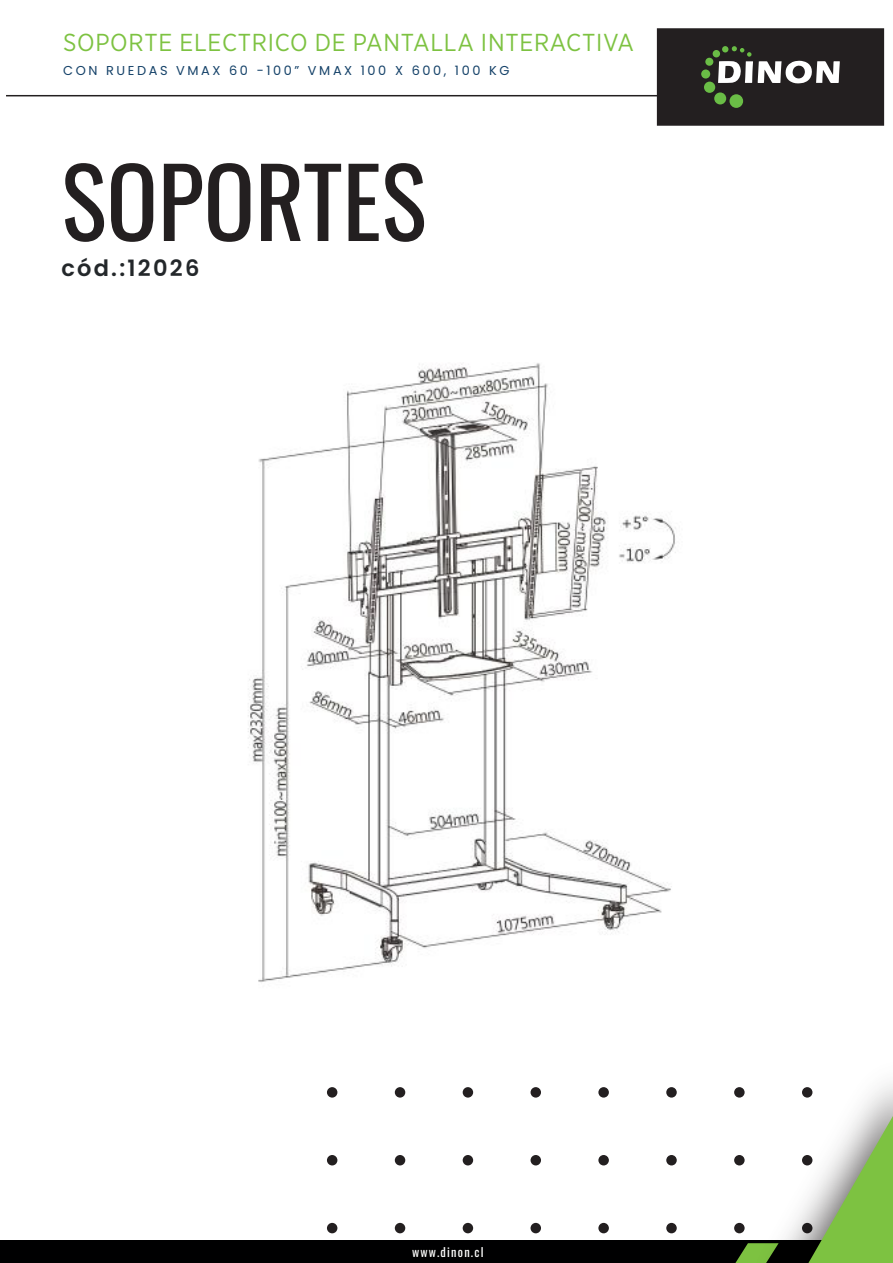
<style>
.page{position:relative;width:893px;height:1263px;background:#fff}
.page>*{position:absolute;margin:0;border:0;box-sizing:border-box;transform-origin:0 0}
.t1{font:95.4px "Oswald";color:#231f20}
.t2{font:24.45px "Gotham Narrow";letter-spacing:.03em;color:#7dc241}
.t3{font:600 22.5px "Poppins";letter-spacing:.1em;color:#23272a}
.t4{font:12.9px "Poppins";letter-spacing:.2em;color:#154269}
.t5{font:12.3px "Oswald";letter-spacing:.1em;color:#fff}
</style>
<div class="page">
<div style="left:666px;top:1087px;width:11px;height:10px;background:#231f20;border-radius:50%"></div>
<div style="left:666px;top:1155px;width:11px;height:10px;background:#231f20;border-radius:50%"></div>
<div style="left:666px;top:1223px;width:11px;height:10px;background:#231f20;border-radius:50%"></div>
<div style="left:598px;top:1087px;width:11px;height:10px;background:#231f20;border-radius:50%"></div>
<div style="left:598px;top:1155px;width:11px;height:10px;background:#231f20;border-radius:50%"></div>
<div style="left:598px;top:1223px;width:11px;height:10px;background:#231f20;border-radius:50%"></div>
<div style="left:531px;top:1087px;width:10px;height:10px;background:#231f20;border-radius:50%"></div>
<div style="left:531px;top:1155px;width:10px;height:10px;background:#231f20;border-radius:50%"></div>
<div style="left:531px;top:1223px;width:10px;height:10px;background:#231f20;border-radius:50%"></div>
<div style="left:463px;top:1087px;width:10px;height:10px;background:#231f20;border-radius:50%"></div>
<div style="left:463px;top:1155px;width:10px;height:10px;background:#231f20;border-radius:50%"></div>
<div style="left:463px;top:1223px;width:10px;height:10px;background:#231f20;border-radius:50%"></div>
<div style="left:395px;top:1087px;width:10px;height:10px;background:#231f20;border-radius:50%"></div>
<div style="left:395px;top:1155px;width:10px;height:10px;background:#231f20;border-radius:50%"></div>
<div style="left:395px;top:1223px;width:10px;height:10px;background:#231f20;border-radius:50%"></div>
<div style="left:327px;top:1087px;width:10px;height:10px;background:#231f20;border-radius:50%"></div>
<div style="left:327px;top:1155px;width:10px;height:10px;background:#231f20;border-radius:50%"></div>
<div style="left:327px;top:1223px;width:10px;height:10px;background:#231f20;border-radius:50%"></div>
<div style="left:657px;top:28px;width:227px;height:98px;background:#231f20;border:2px solid #231f20"></div>
<hr style="left:6px;top:95px;width:652px;height:1px;background:#231f20">
<div style="left:0;top:1240px;width:893px;height:23px;background:#000001"></div>
<div style="left:729px;top:94px;width:14px;height:14px;background:#6abd46;border-radius:50%"></div>
<div style="left:714px;top:92px;width:12px;height:12px;background:#6abd46;border-radius:50%"></div>
<div style="left:704px;top:82px;width:11px;height:11px;background:#6abd46;border-radius:50%"></div>
<div style="left:701px;top:70px;width:9px;height:9px;background:#6abd46;border-radius:50%"></div>
<div style="left:705px;top:58px;width:8px;height:8px;background:#6abd46;border-radius:50%"></div>
<div style="left:713px;top:50px;width:7px;height:7px;background:#6abd46;border-radius:50%"></div>
<svg style="left:718px;top:46px;width:122px;height:38px"></svg>
<img style="left:248px;top:363px;width:428px;height:619px">
<svg style="left:734px;top:1083px;width:159px;height:180px"></svg>
<p class="t2" style="left:63px;top:27px;width:573px">SOPORTE ELECTRICO DE PANTALLA INTERACTIVA</p>
<p class="t4" style="left:63px;top:63px;width:448px">CON RUEDAS VMAX 60 -100” VMAX 100 X 600, 100 KG</p>
<h1 class="t1" style="left:61px;top:117px;width:367px">SOPORTES</h1>
<p class="t3" style="left:61px;top:255px;width:140px">cód.:12026</p>
<p class="t5" style="left:412px;top:1240px;width:73px">www.dinon.cl</p>
</div>
